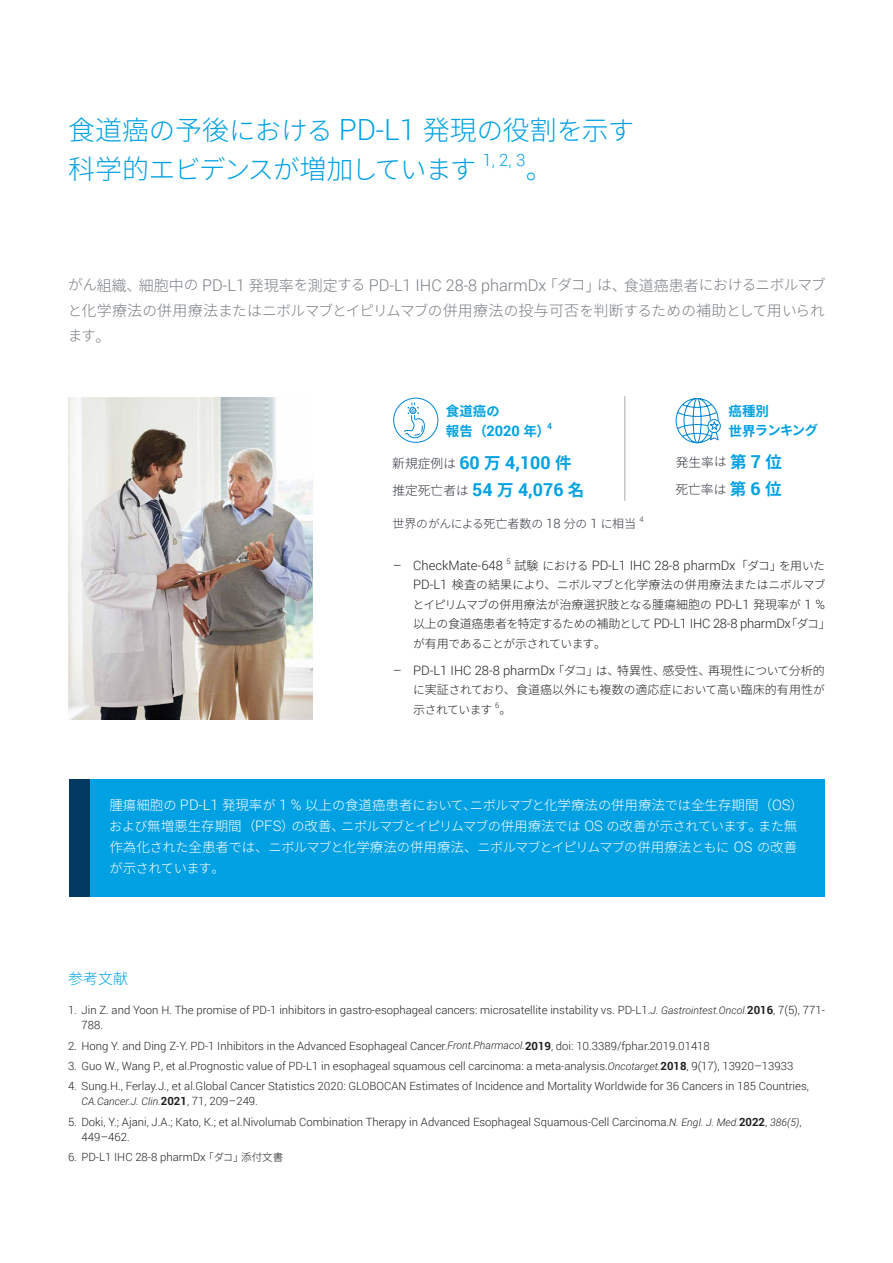
<style>
.page{position:relative;width:893px;height:1263px;background:#fff}
.page>*{position:absolute;margin:0;border:0;box-sizing:border-box;transform-origin:0 0}
.t1{font:300 27px "Noto Sans CJ Kjp";color:#00a1e3}
.t2{font:300 26.4px "Noto Sans CJ Kjp";letter-spacing:-.065em;color:#00a1e3}
.t3{font:700 17.85px "Roboto";color:#00a1e3}
.t4{font:300 16.95px "Roboto";color:#00a1e3}
.t5{font:300 16.2px "Roboto";color:#787d83}
.t6{font:300 15px "Noto Sans CJ Kjp";color:#00a1e3}
.t7{font:300 14.7px/25.5px "Noto Sans CJ Kjp";letter-spacing:-.05em;color:#787d83}
.t8{font:300 13.5px "Noto Sans CJ Kjp";color:#fff}
.t9{font:700 13.5px/19.5px "Noto Sans CJ Kjp";color:#00a1e3}
.t10{font:300 13.2px/21px "Noto Sans CJ Kjp";letter-spacing:-.06em;color:#fff;text-align:justify}
.t11{font:700 13.2px "Noto Sans CJ Kjp";letter-spacing:-.045em;color:#00a1e3}
.t12{font:300 12.9px "Roboto";color:#231f20}
.t13{font:300 12.9px "Roboto";letter-spacing:-.02em;color:#231f20}
.t14{font:300 12.75px "Noto Sans CJ Kjp";color:#323640}
.t15{font:300 12px "Noto Sans CJ Kjp";letter-spacing:.005em;color:#231f20}
.t16{font:300 12px "Noto Sans CJ Kjp";color:#323640}
.t17{font:300 11.7px "Noto Sans CJ Kjp";letter-spacing:-.045em;color:#231f20}
.t18{font:300 11.4px/15px "Roboto";color:#231f20}
.t19{font:italic 300 10.5px "Roboto";color:#231f20}
.t20{font:700 8.55px "Roboto";color:#00a1e3}
.t21{font:300 7.5px "Roboto";color:#231f20}
.t22{font:300 7.5px "Roboto";color:#323640}
.s1{font-size:26.4px}
.s2{font-family:"Roboto";font-size:29.1px}
.s3{font-size:27px}
.s4{font-family:"Noto Sans CJ Kjp";font-size:14.7px}
.s5{font-family:"Noto Sans CJ Kjp";font-size:15px}
.s6{font-size:15px}
.s7{font-size:13.2px}
.s8{font-family:"Roboto";font-size:14.55px}
.s9{font-size:13.5px}
.s10{font-family:"Noto Sans CJ Kjp";font-weight:300;font-size:12.75px;color:#323640}
.s11{font-family:"Noto Sans CJ Kjp";font-weight:300;font-size:12.45px;color:#323640}
.s12{font-family:"Noto Sans CJ Kjp";font-size:16.5px}
.s13{font-size:12.45px}
.s14{font-weight:700;font-size:16.5px;color:#00a1e3}
.s15{font-family:"Roboto";font-weight:700;font-size:17.85px;color:#00a1e3}
.s16{font-size:11.7px}
.s17{font-family:"Roboto";font-size:12.9px}
.s18{font-family:"Noto Sans CJ Kjp";font-size:12px}
.s19{font-family:"Noto Sans CJ Kjp";font-size:11.7px}
.s20{font-size:12px}
.s21{font-style:italic;font-size:10.5px}
.s22{font-weight:700}
.s23{font-weight:700;font-style:normal;font-size:11.4px}
.s24{font-style:normal;font-size:11.4px}
.s25{font-family:"Noto Sans CJ Kjp";font-size:10.5px}
.s26{font-family:"Noto Sans CJ Kjp";font-size:10.35px}
</style>
<div class="page">
<img style="left:69px;top:397px;width:244px;height:322px">
<div style="left:89px;top:779px;width:736px;height:118px;background:#00a1e3"></div>
<div style="left:69px;top:779px;width:20px;height:118px;background:#003a63"></div>
<hr style="left:624px;top:396px;width:1px;height:105px;background:#a8abac">
<svg style="left:404px;top:403px;width:22px;height:37px"></svg>
<div style="left:393px;top:398px;width:45px;height:45px;border:1px solid #0085d6;border-radius:50%"></div>
<div style="left:708px;top:419px;width:13px;height:14px;border:1px solid #0085d6;border-radius:50%"></div>
<svg style="left:675px;top:398px;width:44px;height:45px"></svg>
<h1 class="t1" style="left:68px;top:115px;width:568px">食道癌<span class="s1">の</span>予後<span class="s1">における</span> <span class="s2">PD-L1</span> 発現<span class="s1">の</span>役割<span class="s1">を</span>示<span class="s1">す</span></h1>
<h2 class="t2" style="left:68px;top:154px;width:410px"><span class="s3">科学的</span>エビデンスが<span class="s3">増加</span>しています</h2>
<h3 class="t4" style="left:482px;top:148px;width:45px">1, 2, 3</h3>
<h1 class="t1" style="left:526px;top:154px;width:28px">。</h1>
<h3 class="t5" style="left:68px;top:274px;width:759px"><span class="s4">がん</span><span class="s5">組織、細胞中</span><span class="s4">の</span> PD-L1 <span class="s5">発現率</span><span class="s4">を</span><span class="s5">測定</span><span class="s4">する</span> PD-L1 IHC 28-8 pharmDx<span class="s5">「</span><span class="s4">ダコ</span><span class="s5">」</span><span class="s4">は</span><span class="s5">、食道癌患者</span><span class="s4">におけるニボルマブ</span></h3>
<p class="t7" style="left:68px;top:298px;width:759px">と<span class="s6">化学療法</span>の<span class="s6">併用療法</span>またはニボルマブとイピリムマブの<span class="s6">併用療法</span>の<span class="s6">投与可否</span>を<span class="s6">判断</span>するための<span class="s6">補助</span>として<span class="s6">用</span>いられます<span class="s6">。</span></p>
<p class="t9" style="left:446px;top:402px;width:105px">食道癌<span class="s7">の<br></span>報告（<span class="s8">2020</span> 年）</p>
<p class="t20" style="left:547px;top:420px;width:6px">4</p>
<p class="t9" style="left:729px;top:402px;width:42px">癌種別</p>
<p class="t11" style="left:729px;top:423px;width:91px"><span class="s9">世界</span>ランキング</p>
<h3 class="t3" style="left:392px;top:450px;width:181px"><span class="s10">新規症例</span><span class="s11">は</span> 60 <span class="s12">万</span> 4,100 <span class="s12">件</span></h3>
<p class="t14" style="left:676px;top:455px;width:108px">発生率<span class="s13">は</span><span class="s14">第</span> <span class="s15">7</span> <span class="s14">位</span></p>
<h3 class="t3" style="left:392px;top:477px;width:194px"><span class="s10">推定死亡者</span><span class="s11">は</span> 54 <span class="s12">万</span> 4,076 <span class="s12">名</span></h3>
<p class="t14" style="left:675px;top:482px;width:108px">死亡率<span class="s13">は</span><span class="s14">第</span> <span class="s15">6</span> <span class="s14">位</span></p>
<p class="t16" style="left:392px;top:517px;width:245px">世界<span class="s16">のがんによる</span>死亡者数<span class="s16">の</span> <span class="s17">18</span> 分<span class="s16">の</span> <span class="s17">1</span> <span class="s16">に</span>相当</p>
<p class="t22" style="left:639px;top:514px;width:6px">4</p>
<p class="t12" style="left:393px;top:556px;width:111px">– CheckMate-648</p>
<p class="t21" style="left:507px;top:556px;width:6px">5</p>
<p class="t12" style="left:515px;top:556px;width:312px"><span class="s18">試験</span><span class="s19">における</span> PD-L1 IHC 28-8 pharmDx<span class="s18">「</span><span class="s19">ダコ</span><span class="s18">」</span><span class="s19">を</span><span class="s18">用</span><span class="s19">いた</span></p>
<p class="t17" style="left:413px;top:578px;width:414px"><span class="s17">PD-L1</span> <span class="s20">検査</span>の<span class="s20">結果</span>により<span class="s20">、</span>ニボルマブと<span class="s20">化学療法</span>の<span class="s20">併用療法</span>またはニボルマブ</p>
<p class="t15" style="left:413px;top:598px;width:413px"><span class="s16">とイピリムマブの</span>併用療法<span class="s16">が</span>治療選択肢<span class="s16">となる</span>腫瘍細胞<span class="s16">の</span> <span class="s17">PD-L1</span> 発現率<span class="s16">が</span> <span class="s17">1 %</span></p>
<p class="t13" style="left:413px;top:615px;width:419px"><span class="s18">以上</span><span class="s19">の</span><span class="s18">食道癌患者</span><span class="s19">を</span><span class="s18">特定</span><span class="s19">するための</span><span class="s18">補助</span><span class="s19">として</span> PD-L1 IHC 28-8 pharmDx<span class="s18">「</span><span class="s19">ダコ</span><span class="s18">」</span></p>
<p class="t17" style="left:413px;top:637px;width:194px">が<span class="s20">有用</span>であることが<span class="s20">示</span>されています<span class="s20">。</span></p>
<p class="t12" style="left:393px;top:661px;width:434px">– PD-L1 IHC 28-8 pharmDx<span class="s18">「</span><span class="s19">ダコ</span><span class="s18">」</span><span class="s19">は</span><span class="s18">、特異性、感受性、再現性</span><span class="s19">について</span><span class="s18">分析的</span></p>
<p class="t15" style="left:413px;top:683px;width:413px"><span class="s16">に</span>実証<span class="s16">されており</span>、食道癌以外<span class="s16">にも</span>複数<span class="s16">の</span>適応症<span class="s16">において</span>高<span class="s16">い</span>臨床的有用性<span class="s16">が</span></p>
<p class="t17" style="left:413px;top:703px;width:81px"><span class="s20">示</span>されています</p>
<p class="t21" style="left:495px;top:700px;width:6px">6</p>
<p class="t15" style="left:499px;top:702px;width:13px">。</p>
<p class="t8" style="left:109px;top:797px;width:696px">腫瘍細胞<span class="s7">の</span> <span class="s8">PD-L1</span> 発現率<span class="s7">が</span> <span class="s8">1 %</span> 以上<span class="s7">の</span>食道癌患者<span class="s7">において</span>、<span class="s7">ニボルマブと</span>化学療法<span class="s7">の</span>併用療法<span class="s7">では</span>全生存期間（<span class="s8">OS</span>）</p>
<p class="t10" style="left:109px;top:816px;width:689px">および<span class="s9">無増悪生存期間（</span><span class="s8">PFS</span><span class="s9">）</span>の<span class="s9">改善、</span>ニボルマブとイピリムマブの<span class="s9">併用療法</span>では <span class="s8">OS</span> の<span class="s9">改善</span>が<span class="s9">示</span>されています<span class="s9">。</span>また<span class="s9">無作為化</span>された<span class="s9">全患者</span>では<span class="s9">、</span>ニボルマブと<span class="s9">化学療法</span>の<span class="s9">併用療法、</span>ニボルマブとイピリムマブの<span class="s9">併用療法</span>ともに <span class="s8">OS</span> の<span class="s9">改善</span>が<span class="s9">示</span>されています<span class="s9">。</span></p>
<h3 class="t6" style="left:68px;top:970px;width:61px">参考文献</h3>
<p class="t18" style="left:82px;top:1002px;width:745px;text-indent:-14px">1. Jin Z. and Yoon H. The promise of PD-1 inhibitors in gastro-esophageal cancers: microsatellite instability vs. PD-L1.<span class="s21">J. Gastrointest.Oncol.</span><span class="s22">2016</span>, 7(5), 771-<br>788.</p>
<p class="t18" style="left:68px;top:1037px;width:643px">2. Hong Y. and Ding Z-Y. PD-1 Inhibitors in the Advanced Esophageal Cancer.<span class="s21">Front.Pharmacol.</span><span class="s22">2019</span>, doi: 10.3389/fphar.2019.01418</p>
<p class="t18" style="left:68px;top:1058px;width:727px">3. Guo W., Wang P., et al.Prognostic value of PD-L1 in esophageal squamous cell carcinoma: a meta-analysis.<span class="s21">Oncotarget.</span><span class="s22">2018</span>, 9(17), 13920–13933</p>
<p class="t18" style="left:68px;top:1078px;width:742px">4. Sung.H., Ferlay.J., et al.Global Cancer Statistics 2020: GLOBOCAN Estimates of Incidence and Mortality Worldwide for 36 Cancers in 185 Countries,</p>
<p class="t19" style="left:82px;top:1094px;width:178px">CA.Cancer.J. Clin.<span class="s23">2021</span><span class="s24">, 71, 209–249.</span></p>
<p class="t18" style="left:82px;top:1114px;width:722px;text-indent:-14px">5. Doki, Y.; Ajani, J.A.; Kato, K.; et al.Nivolumab Combination Therapy in Advanced Esophageal Squamous-Cell Carcinoma.<span class="s21">N. Engl. J. Med.</span><span class="s22">2022</span>, <span class="s21">386(5)</span>,<br>449–462.</p>
<p class="t18" style="left:68px;top:1149px;width:217px">6. PD-L1 IHC 28-8 pharmDx<span class="s25">「</span><span class="s26">ダコ</span><span class="s25">」添付文書</span></p>
</div>
